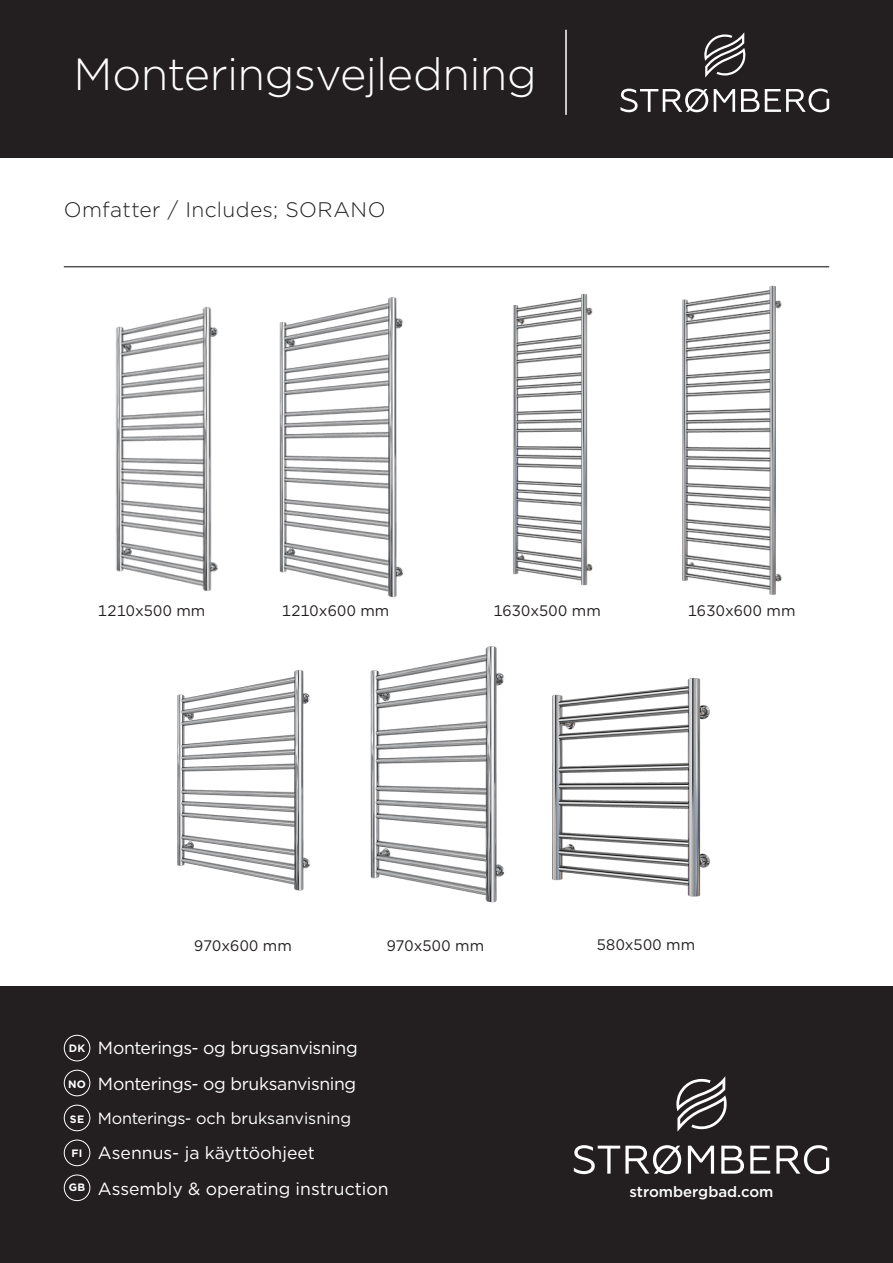
<style>
.page{position:relative;width:893px;height:1263px;background:#fff}
.page>*{position:absolute;margin:0;border:0;box-sizing:border-box;transform-origin:0 0}
.t1{font:300 45px "Gotham";letter-spacing:-.01em;color:#fff}
.t2{font:300 21px "Gotham";letter-spacing:.02em;color:#231f20}
.t3{font:17.55px "Gotham";letter-spacing:-.015em;color:#fff}
.t4{font:16.2px "Gotham";color:#fff}
.Table_book_7_25_tabu{font:15.15px "Gotham";letter-spacing:.01em;color:#231f20}
.t5{font:500 15px "Gotham";color:#fff}
.t6{font:700 10.65px "Gotham";letter-spacing:.03em;color:#fff}
</style>
<div class="page">
<div style="left:0;top:986px;width:893px;height:277px;background:#231f20"></div>
<svg style="left:574px;top:1145px;width:107px;height:29px"></svg>
<svg style="left:688px;top:1146px;width:26px;height:28px"></svg>
<svg style="left:721px;top:1146px;width:23px;height:28px"></svg>
<svg style="left:750px;top:1146px;width:20px;height:28px"></svg>
<svg style="left:776px;top:1145px;width:53px;height:29px"></svg>
<svg style="left:676px;top:1076px;width:51px;height:56px"></svg>
<div style="left:64px;top:1035px;width:26px;height:26px;border:1px solid #fff;border-radius:50%"></div>
<div style="left:64px;top:1105px;width:26px;height:26px;border:1px solid #fff;border-radius:50%"></div>
<div style="left:64px;top:1174px;width:26px;height:27px;border:1px solid #fff;border-radius:50%"></div>
<div style="left:64px;top:1139px;width:26px;height:27px;border:1px solid #fff;border-radius:50%"></div>
<div style="left:64px;top:1070px;width:26px;height:26px;border:1px solid #fff;border-radius:50%"></div>
<div style="left:0;top:0;width:893px;height:157px;background:#231f20"></div>
<svg style="left:620px;top:89px;width:88px;height:23px"></svg>
<svg style="left:714px;top:89px;width:21px;height:23px"></svg>
<svg style="left:741px;top:89px;width:88px;height:23px"></svg>
<svg style="left:704px;top:32px;width:42px;height:46px"></svg>
<hr style="left:565px;top:30px;width:2px;height:85px;background:#fff">
<hr style="left:64px;top:266px;width:765px;height:1px;background:#231f20">
<img style="left:115px;top:306px;width:103px;height:285px">
<img style="left:279px;top:297px;width:124px;height:301px">
<img style="left:513px;top:293px;width:80px;height:293px">
<img style="left:682px;top:285px;width:100px;height:310px">
<img style="left:552px;top:678px;width:158px;height:219px">
<img style="left:370px;top:646px;width:135px;height:257px">
<img style="left:177px;top:670px;width:133px;height:221px">
<p class="t1" style="left:73px;top:46px;width:465px">Monteringsvejledning</p>
<p class="t2" style="left:64px;top:197px;width:323px">Omfatter / Includes; SORANO</p>
<p class="Table_book_7_25_tabu" style="left:98px;top:601px;width:109px">1210x500 mm</p>
<p class="Table_book_7_25_tabu" style="left:282px;top:601px;width:109px">1210x600 mm</p>
<p class="Table_book_7_25_tabu" style="left:493px;top:601px;width:109px">1630x500 mm</p>
<p class="Table_book_7_25_tabu" style="left:688px;top:601px;width:109px">1630x600 mm</p>
<p class="Table_book_7_25_tabu" style="left:194px;top:936px;width:99px">970x600 mm</p>
<p class="Table_book_7_25_tabu" style="left:387px;top:936px;width:99px">970x500 mm</p>
<p class="Table_book_7_25_tabu" style="left:597px;top:935px;width:100px">580x500 mm</p>
<p class="t6" style="left:69px;top:1041px;width:18px">DK</p>
<p class="t3" style="left:98px;top:1036px;width:261px">Monterings- og brugsanvisning</p>
<p class="t6" style="left:68px;top:1077px;width:19px">NO</p>
<p class="t3" style="left:98px;top:1072px;width:260px">Monterings- og bruksanvisning</p>
<p class="t6" style="left:70px;top:1112px;width:16px">SE</p>
<p class="t4" style="left:98px;top:1107px;width:255px">Monterings- och bruksanvisning</p>
<p class="t6" style="left:72px;top:1146px;width:12px">FI</p>
<p class="t3" style="left:98px;top:1141px;width:219px">Asennus- ja käyttöohjeet</p>
<p class="t6" style="left:69px;top:1181px;width:18px">GB</p>
<p class="t3" style="left:98px;top:1177px;width:292px">Assembly &amp; operating instruction</p>
<p class="t5" style="left:630px;top:1182px;width:145px">strombergbad.com</p>
</div>
